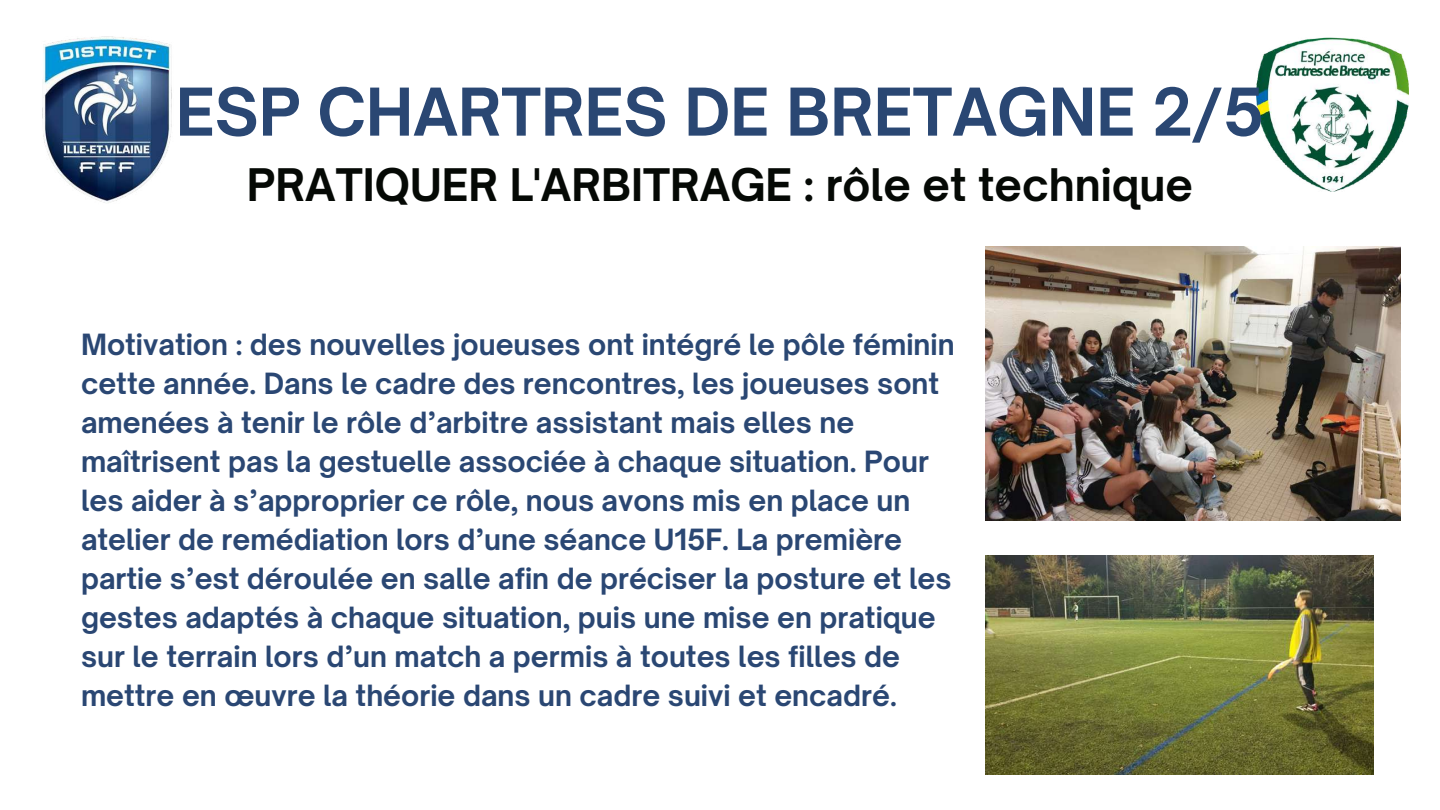
<style>
.page{position:relative;width:1440px;height:810px;background:#fff}
.page>*{position:absolute;margin:0;border:0;box-sizing:border-box;transform-origin:0 0}
.t1{font:700 63px "Open Sauce One";color:#2a4773}
.t2{font:700 43px "Open Sauce One";color:#050905}
.t3{font:700 28px/39px "Open Sauce One";color:#2a4773}
</style>
<div class="page">
<img style="left:42px;top:36px;width:130px;height:167px">
<img style="left:1257px;top:38px;width:152px;height:154px">
<img style="left:986px;top:246px;width:414px;height:274px">
<img style="left:986px;top:555px;width:387px;height:220px">
<h1 class="t1" style="left:176px;top:73px;width:1090px">ESP CHARTRES DE BRETAGNE 2/5</h1>
<h2 class="t2" style="left:247px;top:158px;width:948px">PRATIQUER L'ARBITRAGE : rôle et technique</h2>
<p class="t3" style="left:81px;top:325px;width:875px">Motivation : des nouvelles joueuses ont intégré le pôle féminin cette année. Dans le cadre des rencontres, les joueuses sont amenées à tenir le rôle d’arbitre assistant mais elles ne maîtrisent pas la gestuelle associée à chaque situation. Pour les aider à s’approprier ce rôle, nous avons mis en place un atelier de remédiation lors d’une séance U15F. La première partie s’est déroulée en salle afin de préciser la posture et les gestes adaptés à chaque situation, puis une mise en pratique sur le terrain lors d’un match a permis à toutes les filles de mettre en œuvre la théorie dans un cadre suivi et encadré.</p>
</div>
